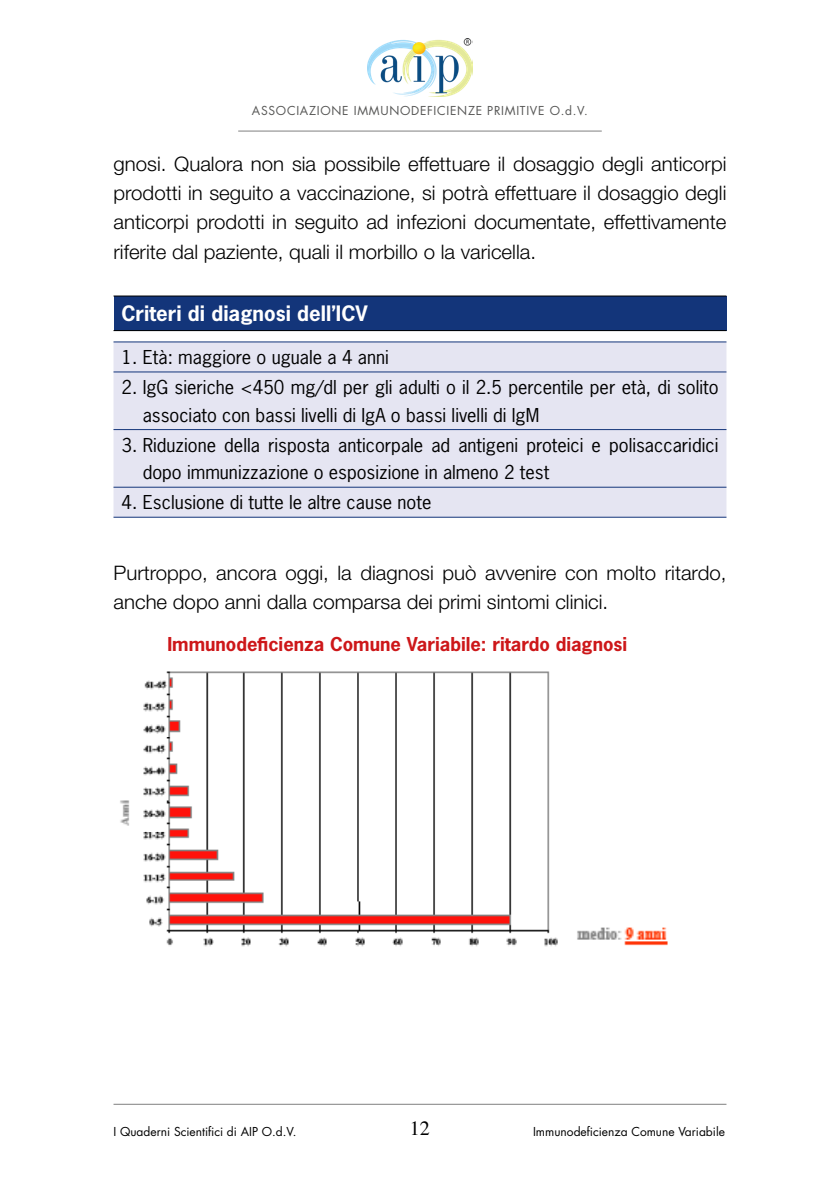
<style>
.page{position:relative;width:840px;height:1191px;background:#fff}
.page>*{position:absolute;margin:0;border:0;box-sizing:border-box;transform-origin:0 0}
.t1{font:300 20px/29.2px "Helvetica Neue LT Std";color:#000;text-align:justify}
.t2{font:700 20px "News Gothic Std";color:#fff}
.t3{font:20px "Times";color:#000}
.t4{font:18px/27.6px "News Gothic Std";color:#000}
.t5{font:700 18px "News Gothic Std";color:#cd1719}
.t6{font:12px "Futura Std";color:#000}
.t7{font:12px "Futura Std";letter-spacing:.06em;color:#575756}
</style>
<div class="page">
<img style="left:367px;top:39px;width:105px;height:58px">
<hr style="left:238px;top:131px;width:363px;height:1px;background:#808080">
<hr style="left:113px;top:1104px;width:613px;height:1px;background:#808080">
<div style="left:113px;top:296px;width:613px;height:34px;background:#13357a"></div>
<div style="left:113px;top:342px;width:613px;height:175px;background:#e5e5f2"></div>
<hr style="left:113px;top:296px;width:613px;height:1px;background:#000">
<hr style="left:113px;top:330px;width:613px;height:1px;background:#000">
<hr style="left:113px;top:341px;width:613px;height:1px;background:#13357a">
<hr style="left:113px;top:371px;width:613px;height:1px;background:#13357a">
<hr style="left:113px;top:429px;width:613px;height:1px;background:#13357a">
<hr style="left:113px;top:487px;width:613px;height:1px;background:#13357a">
<hr style="left:113px;top:517px;width:613px;height:1px;background:#13357a">
<img style="left:120px;top:671px;width:438px;height:276px">
<img style="left:577px;top:927px;width:91px;height:19px">
<p class="t7" style="left:252px;top:103px;width:337px">ASSOCIAZIONE IMMUNODEFICIENZE PRIMITIVE O.d.V.</p>
<p class="t1" style="left:113px;top:149px;width:614px">gnosi. Qualora non sia possibile effettuare il dosaggio degli anticorpi prodotti in seguito a vaccinazione, si potrà effettuare il dosaggio degli anticorpi prodotti in seguito ad infezioni documentate, effettivamente riferite dal paziente, quali il morbillo o la varicella.</p>
<p class="t2" style="left:121px;top:300px;width:247px">Criteri di diagnosi dell’ICV</p>
<p class="t4" style="left:121px;top:343px;width:269px">1. Età: maggiore o uguale a 4 anni</p>
<p class="t4" style="left:143px;top:373px;width:577px;text-indent:-21px">2. IgG sieriche &lt;450 mg/dl per gli adulti o il 2.5 percentile per età, di solito associato con bassi livelli di IgA o bassi livelli di IgM</p>
<p class="t4" style="left:143px;top:431px;width:577px;text-indent:-21px">3. Riduzione della risposta anticorpale ad antigeni proteici e polisaccaridici dopo immunizzazione o esposizione in almeno 2 test</p>
<p class="t4" style="left:121px;top:488px;width:311px">4. Esclusione di tutte le altre cause note</p>
<p class="t1" style="left:113px;top:558px;width:614px">Purtroppo, ancora oggi, la diagnosi può avvenire con molto ritardo, anche dopo anni dalla comparsa dei primi sintomi clinici.</p>
<p class="t5" style="left:167px;top:632px;width:461px">Immunodeficienza Comune Variabile: ritardo diagnosi</p>
<p class="t6" style="left:113px;top:1124px;width:184px">I Quaderni Scientifici di AIP O.d.V.</p>
<p class="t3" style="left:410px;top:1109px;width:21px">12</p>
<p class="t6" style="left:533px;top:1124px;width:193px">Immunodeficienza Comune Variabile</p>
</div>
